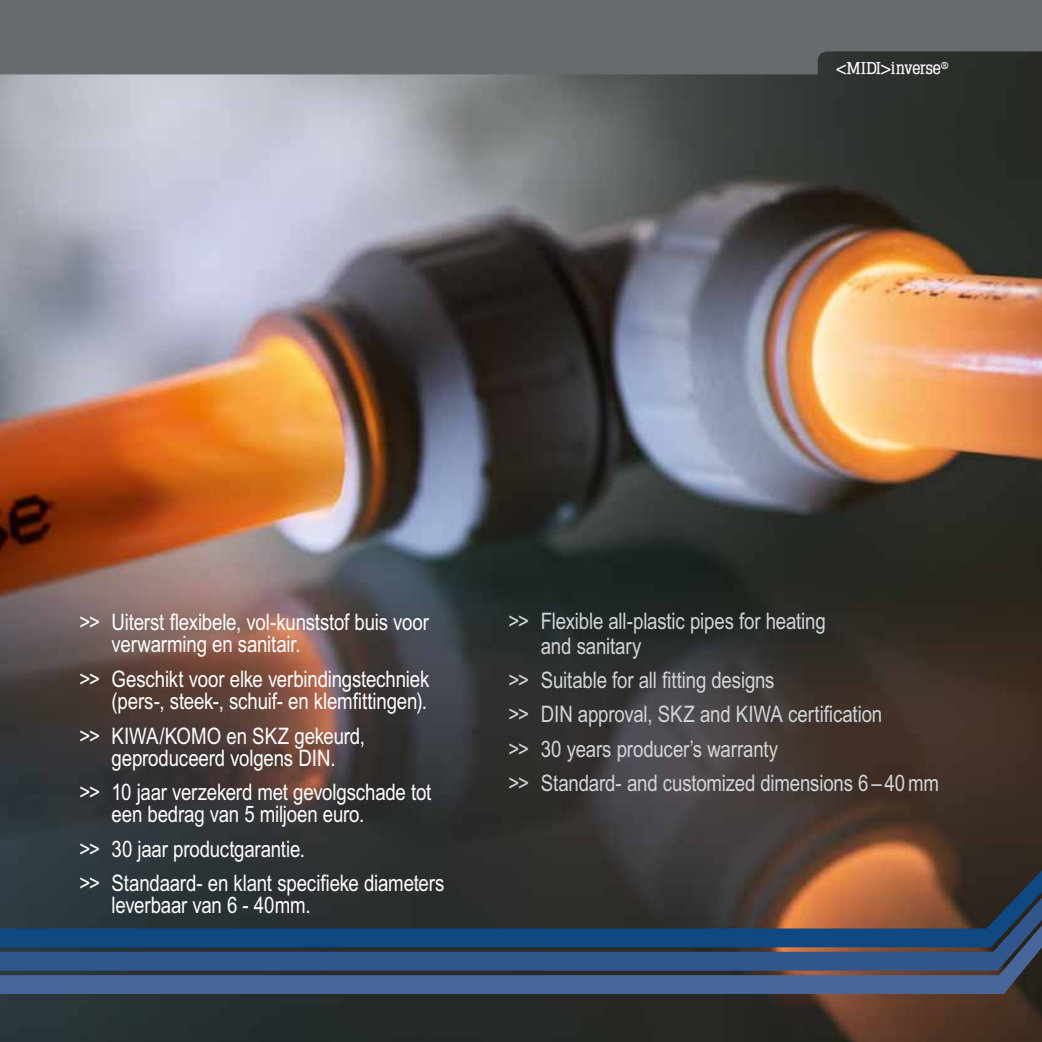
<style>
.page{position:relative;width:1042px;height:1042px;background:#fff}
.page>*{position:absolute;margin:0;border:0;box-sizing:border-box;transform-origin:0 0}
.t1{font:22.75px/22.2px "Arial Narrow";letter-spacing:-.005em;color:#fff}
.t2{font:22.75px/34.5px "Arial Narrow";letter-spacing:-.005em;color:#d2d6d8}
.t3{font:700 16.62px "Typo Latinserif";color:#fff}
</style>
<div class="page">
<img style="left:0;top:74px;width:1042px;height:968px">
<div style="left:0;top:0;width:1042px;height:74px;background:#666c6e"></div>
<svg style="left:0;top:970px;width:1042px;height:24px;background:#445a82"></svg>
<svg style="left:0;top:870px;width:1042px;height:28px;background:#433b35"></svg>
<svg style="left:0;top:898px;width:1042px;height:72px;background:#30445e"></svg>
<p class="t3" style="left:836px;top:59px;width:114px">&lt;MIDI&gt;inverse<sup>®</sup></p>
<p class="t1" style="left:112px;top:611px;width:319px;text-indent:-32px">&gt;&gt; Uiterst flexibele, vol-kunststof buis voor verwarming en sanitair.</p>
<p class="t1" style="left:79px;top:667px;width:351px;text-align:right">&gt;&gt; Geschikt voor elke verbindingstechniek (pers-, steek-, schuif- en klemfittingen).</p>
<p class="t1" style="left:79px;top:724px;width:287px;text-align:center">&gt;&gt; KIWA/KOMO en SKZ gekeurd, geproduceerd volgens DIN.</p>
<p class="t1" style="left:112px;top:781px;width:321px;text-indent:-32px">&gt;&gt; 10 jaar verzekerd met gevolgschade tot een bedrag van 5 miljoen euro.</p>
<p class="t1" style="left:79px;top:831px;width:366px;line-height:34.5px">&gt;&gt; 30 jaar productgarantie.<br>&gt;&gt; Standaard- en klant specifieke diameters</p>
<p class="t1" style="left:112px;top:894px;width:201px">leverbaar van 6 - 40mm.</p>
<p class="t2" style="left:541px;top:608px;width:286px;line-height:24.5px;text-indent:-32px">&gt;&gt; Flexible all-plastic pipes for heating and sanitary</p>
<p class="t2" style="left:508px;top:662px;width:432px">&gt;&gt; Suitable for all fitting designs<br>&gt;&gt; DIN approval, SKZ and KIWA certification<br>&gt;&gt; 30 years producer’s warranty<br>&gt;&gt; Standard- and customized dimensions 6 – 40mm</p>
</div>
